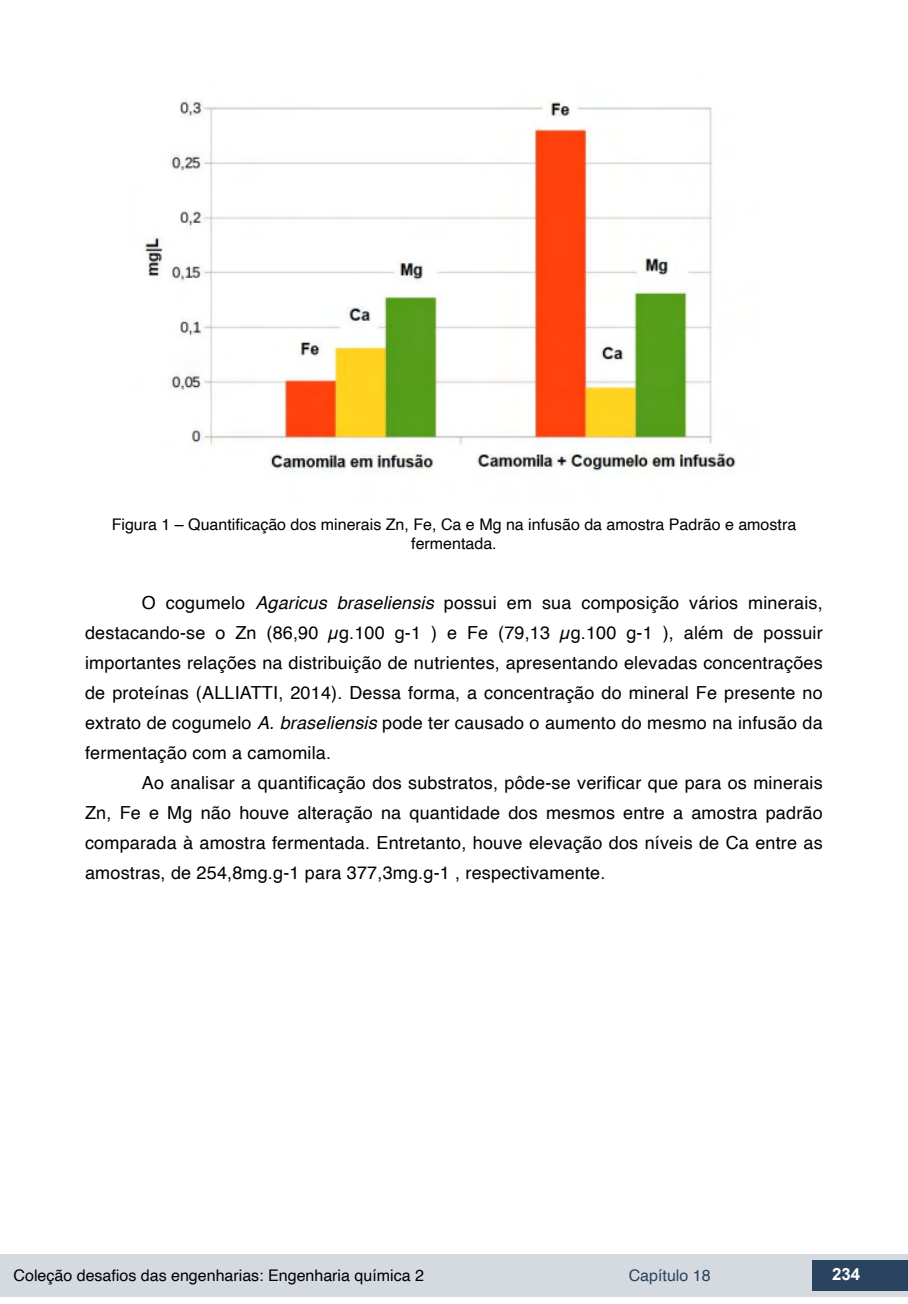
<style>
.page{position:relative;width:908px;height:1304px;background:#fff}
.page>*{position:absolute;margin:0;border:0;box-sizing:border-box;transform-origin:0 0}
.t1{font:18px/30px "Helvetica";letter-spacing:.01em;color:#000;text-align:justify}
.t2{font:700 16.8px "Arial";color:#fff}
.t3{font:16px/19.2px "Helvetica";color:#000;text-align:center}
.t4{font:16px "Helvetica";color:#2a435e}
.s1{font-style:italic}
</style>
<div class="page">
<div style="left:0;top:1254px;width:906px;height:43px;background:#d4dadf"></div>
<div style="left:812px;top:1261px;width:95px;height:30px;background:#2a435e"></div>
<img style="left:145px;top:100px;width:591px;height:373px">
<p class="t3" style="left:112px;top:515px;width:685px">Figura 1 – Quantificação dos minerais Zn, Fe, Ca e Mg na infusão da amostra Padrão e amostra fermentada.</p>
<p class="t1" style="left:85px;top:589px;width:738px;text-indent:57px">O cogumelo <span class="s1">Agaricus braseliensis</span> possui em sua composição vários minerais, destacando-se o Zn (86,90 µg.100 g-1 ) e Fe (79,13 µg.100 g-1 ), além de possuir importantes relações na distribuição de nutrientes, apresentando elevadas concentrações de proteínas (ALLIATTI, 2014). Dessa forma, a concentração do mineral Fe presente no extrato de cogumelo <span class="s1">A. braseliensis</span> pode ter causado o aumento do mesmo na infusão da fermentação com a camomila.</p>
<p class="t1" style="left:85px;top:769px;width:738px;text-indent:57px">Ao analisar a quantificação dos substratos, pôde-se verificar que para os minerais Zn, Fe e Mg não houve alteração na quantidade dos mesmos entre a amostra padrão comparada à amostra fermentada. Entretanto, houve elevação dos níveis de Ca entre as amostras, de 254,8mg.g-1 para 377,3mg.g-1 , respectivamente.</p>
<p class="t3" style="left:14px;top:1266px;width:411px">Coleção desafios das engenharias: Engenharia química 2</p>
<p class="t4" style="left:628px;top:1263px;width:83px">Capítulo 18</p>
<p class="t2" style="left:831px;top:1263px;width:30px">234</p>
</div>
